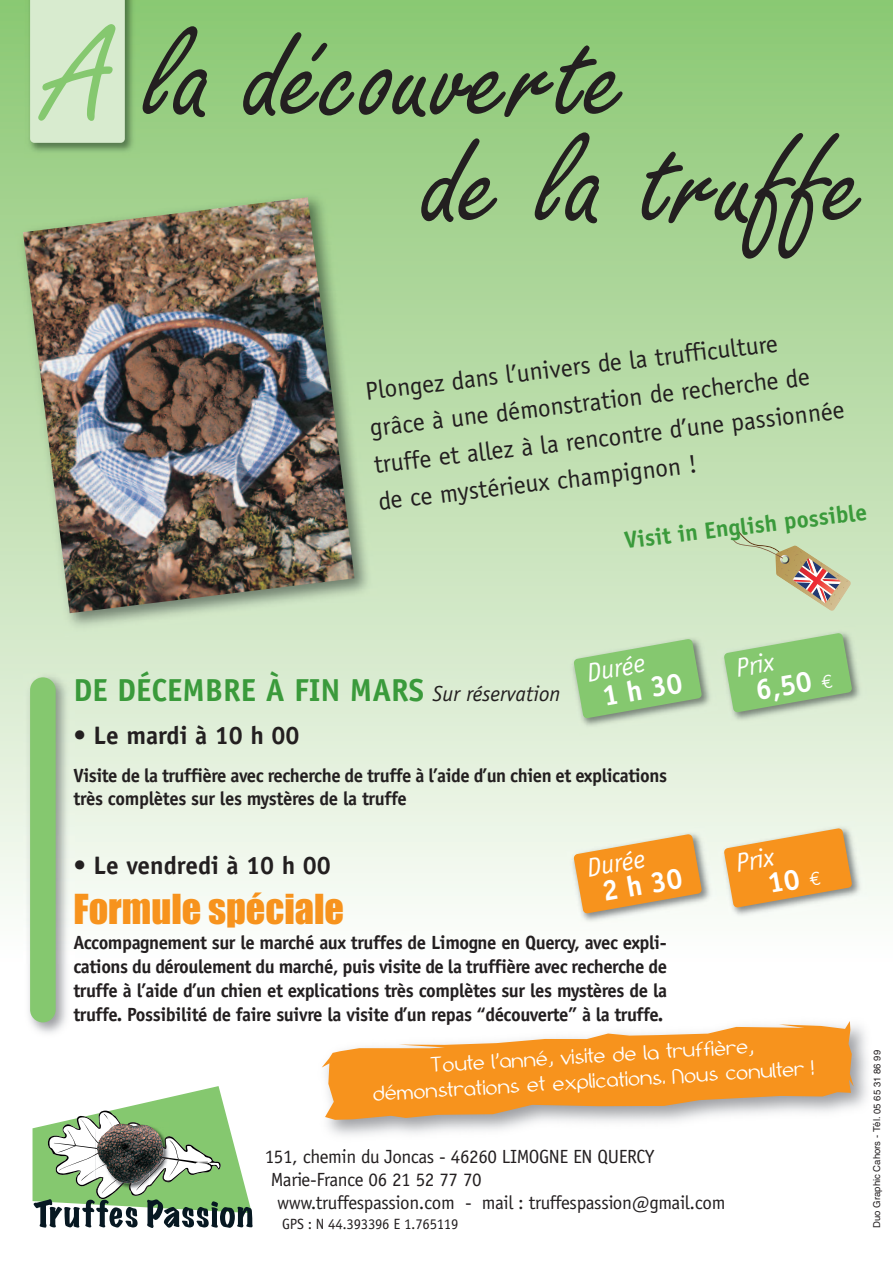
<style>
.page{position:relative;width:893px;height:1263px;background:#fff}
.page>*{position:absolute;margin:0;border:0;box-sizing:border-box;transform-origin:0 0}
.t1{font:141.75px/106.2px "Freestyle Script";color:#231f20}
.t2{font:38.25px "Impact";color:#f7931d}
.t3{font:700 31.8px "Officina Sans";color:#3a9a3b}
.t4{font:700 28.95px "Officina Sans";color:#fff}
.t5{font:italic 26.55px "Officina Sans";color:#fff}
.t6{font:25.5px/36.8px "Officina Sans";color:#231f20}
.t7{font:700 25.35px "Officina Sans";color:#231f20}
.t8{font:700 23.55px "Officina Sans";color:#3a9a3b}
.t9{font:700 19.05px/24.2px "Officina Sans";letter-spacing:-.025em;color:#231f20}
.t10{font:19.05px "Officina Sans";letter-spacing:-.02em;color:#231f20}
.t11{font:18.6px/25.5px "Bolonewt";color:#fff;text-align:center}
.t12{font:14.85px "Officina Sans";letter-spacing:-.02em;color:#231f20}
.t13{font:9.6px "Helvetica";letter-spacing:-.005em;color:#231f20}
.s1{color:#85c86f}
.s2{font-weight:400;font-style:italic;font-size:21.9px;color:#231f20}
.s3{font-family:"Euro Mono";font-weight:400;font-size:19.05px}
</style>
<div class="page">
<div style="left:0;top:0;width:893px;height:964px;background:linear-gradient(to bottom,#8ac771,#fdfcfb)"></div>
<img style="left:23px;top:671px;width:51px;height:362px">
<div style="left:30px;top:677px;width:26px;height:345px;background:#85c86f;border-radius:13px"></div>
<img style="left:24px;top:0;width:116px;height:158px">
<div style="left:30px;top:0;width:95px;height:143px;background:#d8ebcf"></div>
<svg style="left:33px;top:1086px;width:220px;height:142px"></svg>
<img style="left:14px;top:188px;width:365px;height:449px">
<img style="left:23px;top:197px;width:331px;height:416px">
<svg style="left:733px;top:531px;width:118px;height:80px;background:#c8ceac"></svg>
<img style="left:716px;top:625px;width:153px;height:104px">
<svg style="left:724px;top:633px;width:128px;height:79px;background:#96cb84"></svg>
<img style="left:566px;top:631px;width:153px;height:104px">
<svg style="left:573px;top:639px;width:129px;height:79px;background:#96cb85"></svg>
<img style="left:716px;top:820px;width:153px;height:105px">
<img style="left:566px;top:826px;width:153px;height:104px">
<svg style="left:573px;top:834px;width:129px;height:80px;background:#eea954"></svg>
<img style="left:327px;top:1025px;width:540px;height:125px">
<svg style="left:342px;top:1149px;width:13px;height:3px"></svg>
<svg style="left:322px;top:1021px;width:532px;height:99px;fill:#f7931d"></svg>
<svg style="left:724px;top:828px;width:128px;height:80px;background:#eea953"></svg>
<h1 class="t1" style="left:427px;top:17px;width:441px;text-indent:-379px"><span class="s1">A</span> la découverte<br>de la truffe</h1>
<h3 class="t6" style="left:363px;top:376px;width:475px;rotate:-7deg">Plongez dans l’univers de la trufficulture grâce à une démonstration de recherche de truffe et allez à la rencontre d’une passionnée de ce mystérieux champignon !</h3>
<p class="t8" style="left:624px;top:532px;width:245px;rotate:-7deg">Visit in English possible</p>
<h3 class="t5" style="left:585px;top:663px;width:60px;rotate:-10deg">Durée</h3>
<h3 class="t3" style="left:73px;top:678px;width:488px">DE DÉCEMBRE À FIN MARS <span class="s2">Sur réservation</span></h3>
<h3 class="t7" style="left:73px;top:726px;width:228px">• Le mardi à 10 h 00</h3>
<p class="t9" style="left:73px;top:766px;width:595px;line-height:22.4px">Visite de la truffière avec recherche de truffe à l’aide d’un chien et explications très complètes sur les mystères de la truffe</p>
<h3 class="t4" style="left:601px;top:685px;width:83px;rotate:-10deg">1h30</h3>
<h3 class="t5" style="left:585px;top:858px;width:60px;rotate:-10deg">Durée</h3>
<h3 class="t7" style="left:73px;top:855px;width:259px">• Le vendredi à 10 h 00</h3>
<h2 class="t2" style="left:73px;top:889px;width:272px">Formule spéciale</h2>
<p class="t9" style="left:73px;top:932px;width:595px;text-align:justify">Accompagnement sur le marché aux truffes de Limogne en Quercy, avec expli&shy;cations du déroulement du marché, puis visite de la truffière avec recherche de truffe à l’aide d’un chien et explications très complètes sur les mystères de la truffe. Possibilité de faire suivre la visite d’un repas “découverte” à la truffe.</p>
<h3 class="t4" style="left:601px;top:881px;width:83px;rotate:-10deg">2h30</h3>
<h3 class="t5" style="left:734px;top:658px;width:40px;rotate:-10deg">Prix</h3>
<h3 class="t4" style="left:754px;top:680px;width:79px;rotate:-10deg">6,50 <span class="s3">€</span></h3>
<h3 class="t5" style="left:734px;top:853px;width:40px;rotate:-10deg">Prix</h3>
<p class="t11" style="left:371px;top:1055px;width:443px;rotate:-3deg">Toute l’anné, visite de la truffière, démonstrations et explications. Nous conulter !</p>
<p class="t13" style="left:871px;top:1228px;width:179px;rotate:-90deg">Duo Graphic Cahors - Tél. 05 65 31 86 99</p>
<p class="t10" style="left:265px;top:1149px;width:391px">151, chemin du Joncas - 46260 LIMOGNE EN QUERCY</p>
<p class="t10" style="left:271px;top:1172px;width:212px">Marie-France 06 21 52 77 70</p>
<p class="t10" style="left:277px;top:1195px;width:450px">www.truffespassion.com - mail : truffespassion@gmail.com</p>
<p class="t12" style="left:282px;top:1218px;width:178px">GPS : N 44.393396 E 1.765119</p>
</div>
